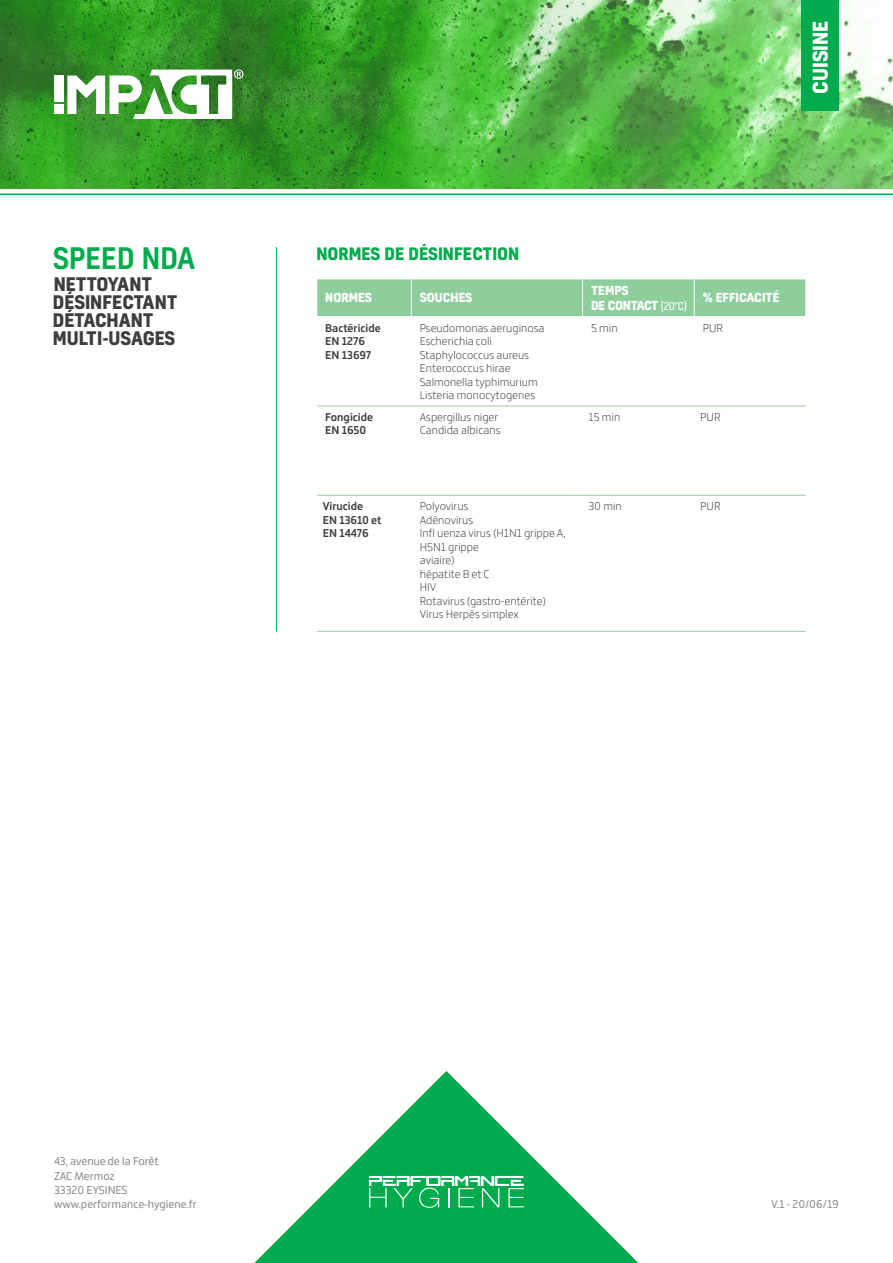
<style>
.page{position:relative;width:893px;height:1263px;background:#fff}
.page>*{position:absolute;margin:0;border:0;box-sizing:border-box;transform-origin:0 0}
.t1{font:500 28.5px "Kelson";color:#00ab4d}
.t2{font:700 19.65px "Kelson";color:#fff}
.t3{font:700 18px/18px "Kelson";color:#3e3e3f}
.INTERTITRE{font:700 16.5px "Kelson";color:#00ab4d}
.RÉDACTIONNEL{font:200 12px/13.5px "Bronkoh";color:#3e3e3f}
.t4{font:12px/14.4px "Bronkoh";color:#8a8c8f}
.RÉDACTIONNEL-2{font:700 12px "Bronkoh";color:#3e3e3f}
.INTERTITRE-2{font:700 12px "Kelson";color:#fff}
.INTERTITRE-3{font:700 12px/14.4px "Kelson";letter-spacing:-.02em;color:#fff}
.s1{font-weight:400;font-size:10.5px}
</style>
<div class="page">
<svg style="left:254px;top:1071px;width:385px;height:192px"></svg>
<img style="left:0;top:0;width:893px;height:188px">
<div style="left:54px;top:105px;width:9px;height:9px;background:#fff"></div>
<div style="left:54px;top:76px;width:9px;height:26px;background:#fff"></div>
<svg style="left:67px;top:69px;width:177px;height:50px"></svg>
<div style="left:801px;top:0;width:38px;height:111px;background:#00ab4d"></div>
<hr style="left:0;top:193px;width:893px;height:2px;background:#00ab4d">
<svg style="left:369px;top:1176px;width:155px;height:32px"></svg>
<div style="left:317px;top:280px;width:488px;height:36px;background:#8ecd9c"></div>
<svg style="left:317px;top:494px;width:489px;height:137px"></svg>
<hr style="left:317px;top:406px;width:94px;height:1px;background:#8ecd9c">
<hr style="left:411px;top:406px;width:172px;height:1px;background:#8ecd9c">
<hr style="left:583px;top:406px;width:111px;height:1px;background:#8ecd9c">
<hr style="left:694px;top:406px;width:112px;height:1px;background:#8ecd9c">
<hr style="left:317px;top:495px;width:94px;height:1px;background:#8ecd9c">
<hr style="left:411px;top:495px;width:172px;height:1px;background:#8ecd9c">
<hr style="left:583px;top:495px;width:111px;height:1px;background:#8ecd9c">
<hr style="left:694px;top:495px;width:112px;height:1px;background:#8ecd9c">
<hr style="left:317px;top:631px;width:94px;height:1px;background:#8ecd9c">
<hr style="left:411px;top:631px;width:172px;height:1px;background:#8ecd9c">
<hr style="left:583px;top:631px;width:111px;height:1px;background:#8ecd9c">
<hr style="left:694px;top:631px;width:112px;height:1px;background:#8ecd9c">
<hr style="left:411px;top:279px;width:1px;height:37px;background:#fff">
<hr style="left:582px;top:279px;width:1px;height:37px;background:#fff">
<hr style="left:694px;top:279px;width:1px;height:37px;background:#fff">
<hr style="left:276px;top:247px;width:1px;height:384px;background:#00ab4d">
<p class="t1" style="left:53px;top:239px;width:144px">SPEED NDA</p>
<p class="t3" style="left:53px;top:275px;width:126px">NETTOYANT<br>DÉSINFECTANT<br>DÉTACHANT<br>MULTI-USAGES</p>
<h2 class="t2" style="left:806px;top:94px;width:75px;rotate:-90deg">CUISINE</h2>
<p class="INTERTITRE" style="left:316px;top:242px;width:204px">NORMES DE DÉSINFECTION</p>
<p class="INTERTITRE-2" style="left:325px;top:289px;width:48px">NORMES</p>
<p class="INTERTITRE-2" style="left:420px;top:289px;width:54px">SOUCHES</p>
<p class="INTERTITRE-3" style="left:591px;top:283px;width:97px">TEMPS<br>DE CONTACT <span class="s1">(20°C)</span></p>
<p class="INTERTITRE-2" style="left:703px;top:289px;width:78px">% EFFICACITÉ</p>
<p class="RÉDACTIONNEL-2" style="left:325px;top:321px;width:57px">Bactéricide</p>
<p class="RÉDACTIONNEL-2" style="left:325px;top:334px;width:41px">EN 1276</p>
<p class="RÉDACTIONNEL-2" style="left:325px;top:348px;width:48px">EN 13697</p>
<p class="RÉDACTIONNEL" style="left:420px;top:321px;width:126px">Pseudomonas aeruginosa</p>
<p class="RÉDACTIONNEL" style="left:420px;top:335px;width:74px">Escherichia coli</p>
<p class="RÉDACTIONNEL" style="left:420px;top:348px;width:111px">Staphylococcus aureus</p>
<p class="RÉDACTIONNEL" style="left:420px;top:362px;width:92px">Enterococcus hirae</p>
<p class="RÉDACTIONNEL" style="left:420px;top:375px;width:119px">Salmonella typhimurium</p>
<p class="RÉDACTIONNEL" style="left:420px;top:389px;width:117px">Listeria monocytogenes</p>
<p class="RÉDACTIONNEL" style="left:591px;top:321px;width:28px">5 min</p>
<p class="RÉDACTIONNEL" style="left:703px;top:321px;width:22px">PUR</p>
<p class="RÉDACTIONNEL-2" style="left:325px;top:410px;width:49px">Fongicide</p>
<p class="RÉDACTIONNEL-2" style="left:325px;top:424px;width:42px">EN 1650</p>
<p class="RÉDACTIONNEL-2" style="left:323px;top:500px;width:42px">Virucide</p>
<p class="RÉDACTIONNEL-2" style="left:323px;top:513px;width:60px">EN 13610 et</p>
<p class="RÉDACTIONNEL-2" style="left:323px;top:527px;width:47px">EN 14476</p>
<p class="RÉDACTIONNEL" style="left:420px;top:411px;width:80px">Aspergillus niger</p>
<p class="RÉDACTIONNEL" style="left:420px;top:424px;width:82px">Candida albicans</p>
<p class="RÉDACTIONNEL" style="left:589px;top:411px;width:33px">15 min</p>
<p class="RÉDACTIONNEL" style="left:700px;top:411px;width:22px">PUR</p>
<p class="RÉDACTIONNEL" style="left:420px;top:500px;width:50px">Polyovirus</p>
<p class="RÉDACTIONNEL" style="left:420px;top:513px;width:55px">Adénovirus</p>
<p class="RÉDACTIONNEL" style="left:420px;top:527px;width:147px">Infl uenza virus (H1N1 grippe A,<br>H5N1 grippe</p>
<p class="RÉDACTIONNEL" style="left:420px;top:554px;width:36px">aviaire)</p>
<p class="RÉDACTIONNEL" style="left:420px;top:567px;width:71px">hépatite B et C</p>
<p class="RÉDACTIONNEL" style="left:420px;top:581px;width:18px">HIV</p>
<p class="RÉDACTIONNEL" style="left:420px;top:594px;width:127px">Rotavirus (gastro-entérite)</p>
<p class="RÉDACTIONNEL" style="left:420px;top:608px;width:100px">Virus Herpès simplex</p>
<p class="RÉDACTIONNEL" style="left:589px;top:500px;width:35px">30 min</p>
<p class="RÉDACTIONNEL" style="left:700px;top:500px;width:22px">PUR</p>
<p class="t4" style="left:54px;top:1154px;width:144px">43, avenue de la Forêt<br>ZAC Mermoz<br>33320 EYSINES www.performance-hygiene.fr</p>
<p class="t4" style="left:771px;top:1198px;width:69px">V.1 - 20/06/19</p>
</div>
